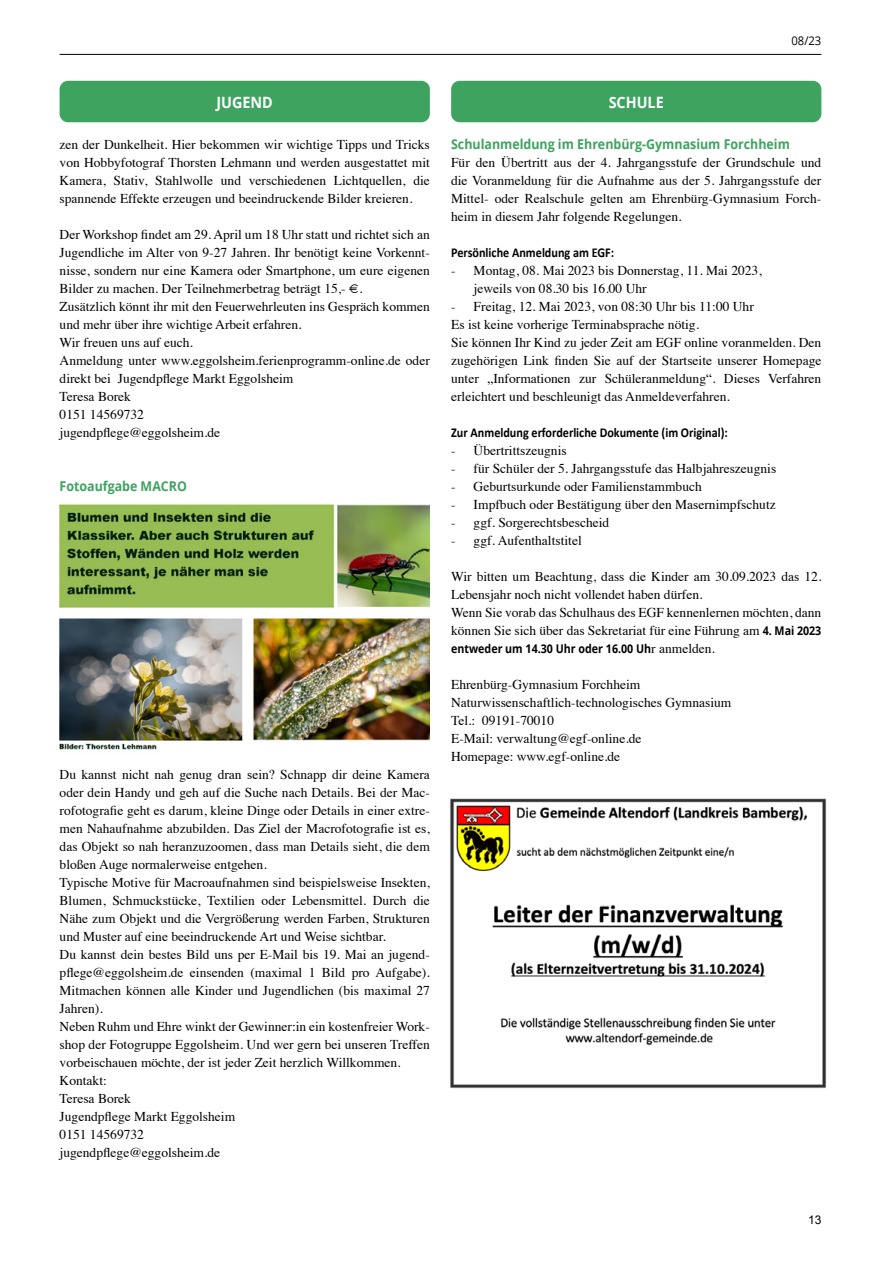
<style>
.page{position:relative;width:881px;height:1263px;background:#fff}
.page>*{position:absolute;margin:0;border:0;box-sizing:border-box;transform-origin:0 0}
.t1{font:700 15.6px "Open Sans";color:#fff;scale:.92 1}
.t2{font:13.5px/18px "Times";color:#000}
.t3{font:700 13.5px "Calibri";color:#000;scale:.9 1}
.t4{font:700 13.5px "Open Sans";color:#3da35f;scale:.92 1}
.t5{font:700 12px "Open Sans";color:#000;scale:.89 1}
.t6{font:12px "Open Sans";color:#000;scale:.94 1}
.t7{font:12px "Arial";color:#000}
.s1{font-family:"Open Sans";font-weight:700;font-size:12px}
.s2{font-family:"Times";font-weight:400;font-size:13.5px}
</style>
<div class="page">
<hr style="left:60px;top:54px;width:761px;height:1px;background:#000">
<div style="left:60px;top:81px;width:369px;height:41px;background:#3da35f;border-radius:9px"></div>
<div style="left:451px;top:81px;width:370px;height:41px;background:#3da35f;border-radius:9px"></div>
<img style="left:60px;top:504px;width:369px;height:246px">
<img style="left:450px;top:798px;width:377px;height:291px">
<p class="t6" style="left:791px;top:32px;width:33px">08/23</p>
<p class="t1" style="left:216px;top:91px;width:63px">JUGEND</p>
<p class="t1" style="left:608px;top:91px;width:61px">SCHULE</p>
<p class="t4" style="left:451px;top:134px;width:369px">Schulanmeldung im Ehrenbürg-Gymnasium Forchheim</p>
<p class="t2" style="left:451px;top:152px;width:371px;text-align:justify">Für den Übertritt aus der 4. Jahrgangsstufe der Grundschule und die Voranmeldung für die Aufnahme aus der 5. Jahrgangsstufe der Mittel- oder Realschule gelten am Ehrenbürg-Gymnasium Forch&shy;heim in diesem Jahr folgende Regelungen.</p>
<p class="t3" style="left:451px;top:243px;width:182px">Persönliche Anmeldung am EGF:</p>
<p class="t2" style="left:473px;top:260px;width:289px;text-indent:-23px">- Montag, 08. Mai 2023 bis Donnerstag, 11. Mai 2023, jeweils von 08.30 bis 16.00 Uhr</p>
<p class="t2" style="left:451px;top:296px;width:371px">- Freitag, 12. Mai 2023, von 08:30 Uhr bis 11:00 Uhr<br>Es ist keine vorherige Terminabsprache nötig.<br>Sie können Ihr Kind zu jeder Zeit am EGF online voranmelden. Den zugehörigen Link finden Sie auf der Startseite unserer Homepage unter „Informationen zur Schüleranmeldung“. Dieses Verfahren erleichtert und beschleunigt das Anmeldeverfahren.</p>
<p class="t3" style="left:451px;top:423px;width:309px">Zur Anmeldung erforderliche Dokumente (im Original):</p>
<p class="t2" style="left:451px;top:440px;width:117px">- Übertrittszeugnis</p>
<p class="t2" style="left:451px;top:458px;width:326px">- für Schüler der 5. Jahrgangsstufe das Halbjahreszeugnis</p>
<p class="t2" style="left:451px;top:476px;width:252px">- Geburtsurkunde oder Familienstammbuch</p>
<p class="t2" style="left:451px;top:494px;width:326px">- Impfbuch oder Bestätigung über den Masernimpfschutz</p>
<p class="t2" style="left:451px;top:512px;width:159px">- ggf. Sorgerechtsbescheid</p>
<p class="t2" style="left:451px;top:530px;width:132px">- ggf. Aufenthaltstitel</p>
<p class="t2" style="left:451px;top:566px;width:371px">Wir bitten um Beachtung, dass die Kinder am 30.09.2023 das 12.<br>Lebensjahr noch nicht vollendet haben dürfen.<br>Wenn Sie vorab das Schulhaus des EGF kennenlernen möchten, dann können Sie sich über das Sekretariat für eine Führung am <span class="s1">4. Mai 2023</span></p>
<p class="t5" style="left:451px;top:640px;width:298px">entweder um 14.30 Uhr oder 16.00 Uh<span class="s2">r anmelden.</span></p>
<p class="t2" style="left:451px;top:674px;width:282px">Ehrenbürg-Gymnasium Forchheim Naturwissenschaftlich-technologisches Gymnasium Tel.: 09191-70010<br>E-Mail: verwaltung@egf-online.de<br>Homepage: www.egf-online.de</p>
<p class="t2" style="left:60px;top:134px;width:371px;text-align:justify">zen der Dunkelheit. Hier bekommen wir wichtige Tipps und Tricks von Hobbyfotograf Thorsten Lehmann und werden ausgestattet mit Kamera, Stativ, Stahlwolle und verschiedenen Lichtquellen, die spannende Effekte erzeugen und beeindruckende Bilder kreieren.</p>
<p class="t2" style="left:60px;top:224px;width:371px">Der Workshop findet am 29. April um 18 Uhr statt und richtet sich an Jugendliche im Alter von 9-27 Jahren. Ihr benötigt keine Vorkennt&shy;nisse, sondern nur eine Kamera oder Smartphone, um eure eigenen Bilder zu machen. Der Teilnehmerbetrag beträgt 15,- €.<br>Zusätzlich könnt ihr mit den Feuerwehrleuten ins Gespräch kommen und mehr über ihre wichtige Arbeit erfahren.<br>Wir freuen uns auf euch.<br>Anmeldung unter www.eggolsheim.ferienprogramm-online.de oder direkt bei Jugendpflege Markt Eggolsheim<br>Teresa Borek<br>0151 14569732<br>jugendpflege@eggolsheim.de</p>
<p class="t4" style="left:60px;top:476px;width:140px">Fotoaufgabe MACRO</p>
<p class="t2" style="left:60px;top:764px;width:371px">Du kannst nicht nah genug dran sein? Schnapp dir deine Kamera oder dein Handy und geh auf die Suche nach Details. Bei der Mac&shy;rofotografie geht es darum, kleine Dinge oder Details in einer extre&shy;men Nahaufnahme abzubilden. Das Ziel der Macrofotografie ist es, das Objekt so nah heranzuzoomen, dass man Details sieht, die dem bloßen Auge normalerweise entgehen.<br>Typische Motive für Macroaufnahmen sind beispielsweise Insekten, Blumen, Schmuckstücke, Textilien oder Lebensmittel. Durch die Nähe zum Objekt und die Vergrößerung werden Farben, Strukturen und Muster auf eine beeindruckende Art und Weise sichtbar.<br>Du kannst dein bestes Bild uns per E-Mail bis 19. Mai an jugend&shy;pflege@eggolsheim.de einsenden (maximal 1 Bild pro Aufgabe).<br>Mitmachen können alle Kinder und Jugendlichen (bis maximal 27<br>Jahren).<br>Neben Ruhm und Ehre winkt der Gewinner:in ein kostenfreier Work&shy;shop der Fotogruppe Eggolsheim. Und wer gern bei unseren Treffen vorbeischauen möchte, der ist jeder Zeit herzlich Willkommen.<br>Kontakt:<br>Teresa Borek<br>Jugendpflege Markt Eggolsheim<br>0151 14569732<br>jugendpflege@eggolsheim.de</p>
<p class="t7" style="left:807px;top:1211px;width:15px">13</p>
</div>
